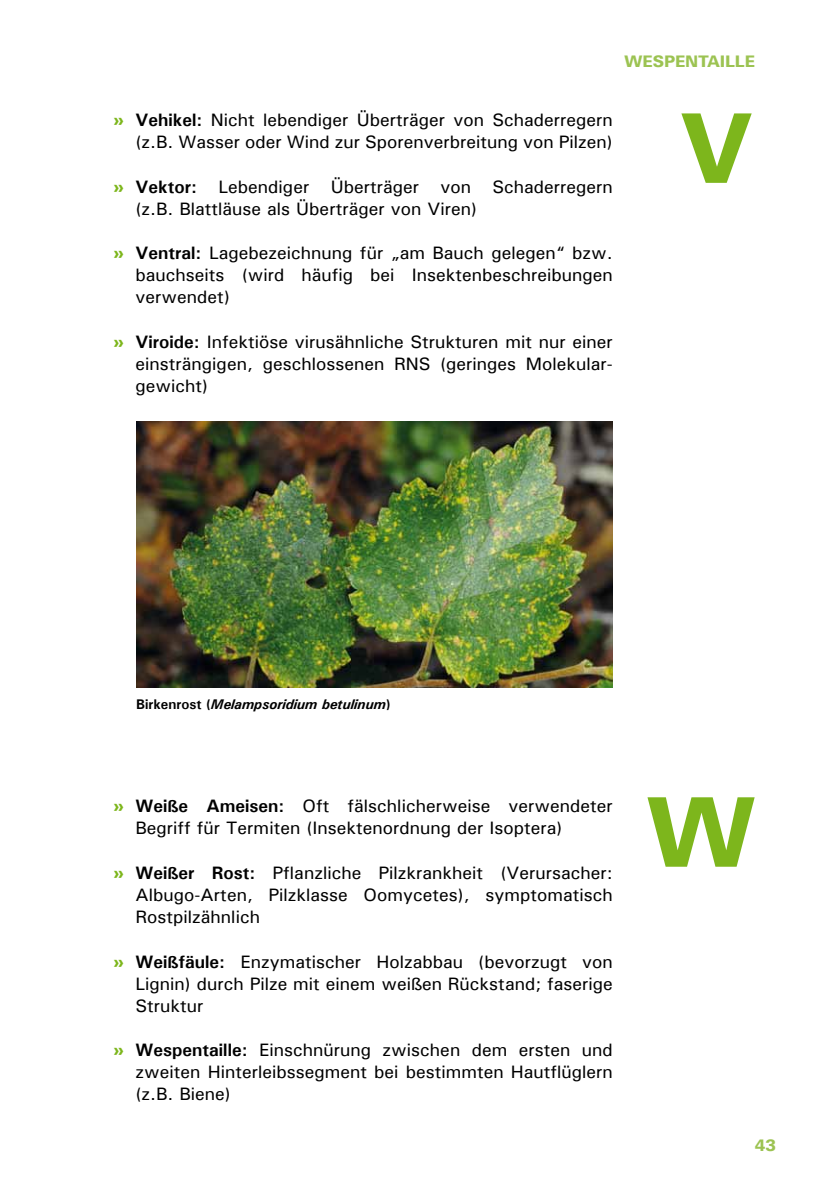
<style>
.page{position:relative;width:840px;height:1191px;background:#fff}
.page>*{position:absolute;margin:0;border:0;box-sizing:border-box;transform-origin:0 0}
.t1{font:800 96px "Linotype Univers 730";color:#7db61c}
.t2{font:18px/22px "Univers";color:#000;text-align:justify}
.t3{font:800 16px "Linotype Univers 730";color:#9cc352}
.t4{font:italic 700 14px "Univers";color:#000}
.s1{font-family:"Linotype Univers 730";font-weight:800;color:#7db61c}
.s2{font-weight:700}
.s3{font-style:normal}
</style>
<div class="page">
<img style="left:136px;top:421px;width:476px;height:267px">
<p class="t3" style="left:624px;top:51px;width:132px">WESPENTAILLE</p>
<p class="t2" style="left:113px;top:108px;width:500px;text-align:right"><span class="s1">»</span> <span class="s2">Vehikel:</span> Nicht lebendiger Überträger von Schaderregern (z.B. Wasser oder Wind zur Sporenverbreitung von Pilzen)</p>
<p class="t2" style="left:135px;top:175px;width:478px;text-indent:-22px"><span class="s1">»</span> <span class="s2">Vektor:</span> Lebendiger Überträger von Schaderregern (z.B. Blattläuse als Überträger von Viren)</p>
<p class="t2" style="left:135px;top:242px;width:478px;text-indent:-22px"><span class="s1">»</span> <span class="s2">Ventral:</span> Lagebezeichnung für „am Bauch gelegen“ bzw. bauchseits (wird häufig bei Insektenbeschreibungen verwendet)</p>
<p class="t2" style="left:135px;top:330px;width:478px;text-indent:-22px"><span class="s1">»</span> <span class="s2">Viroide:</span> Infektiöse virusähnliche Strukturen mit nur einer einsträngigen, geschlossenen RNS (geringes Molekular&shy;gewicht)</p>
<h1 class="t1" style="left:681px;top:90px;width:70px">V</h1>
<p class="t4" style="left:136px;top:695px;width:256px"><span class="s3">Birkenrost (</span>Melampsoridium betulinum<span class="s3">)</span></p>
<p class="t2" style="left:135px;top:794px;width:478px;text-indent:-22px"><span class="s1">»</span> <span class="s2">Weiße Ameisen:</span> Oft fälschlicherweise verwendeter<br>Begriff für Termiten (Insektenordnung der Isoptera)</p>
<p class="t2" style="left:135px;top:861px;width:478px;text-indent:-22px"><span class="s1">»</span> <span class="s2">Weißer Rost:</span> Pflanzliche Pilzkrankheit (Verursacher:<br>Albugo-Arten, Pilzklasse Oomycetes), symptomatisch Rostpilzähnlich</p>
<p class="t2" style="left:135px;top:950px;width:478px;text-indent:-22px"><span class="s1">»</span> <span class="s2">Weißfäule:</span> Enzymatischer Holzabbau (bevorzugt von Lignin) durch Pilze mit einem weißen Rückstand; faserige Struktur</p>
<p class="t2" style="left:135px;top:1038px;width:478px;text-indent:-22px"><span class="s1">»</span> <span class="s2">Wespentaille:</span> Einschnürung zwischen dem ersten und zweiten Hinterleibssegment bei bestimmten Hautflüglern (z.B. Biene)</p>
<h1 class="t1" style="left:647px;top:773px;width:109px">W</h1>
<p class="t3" style="left:754px;top:1135px;width:22px">43</p>
</div>
